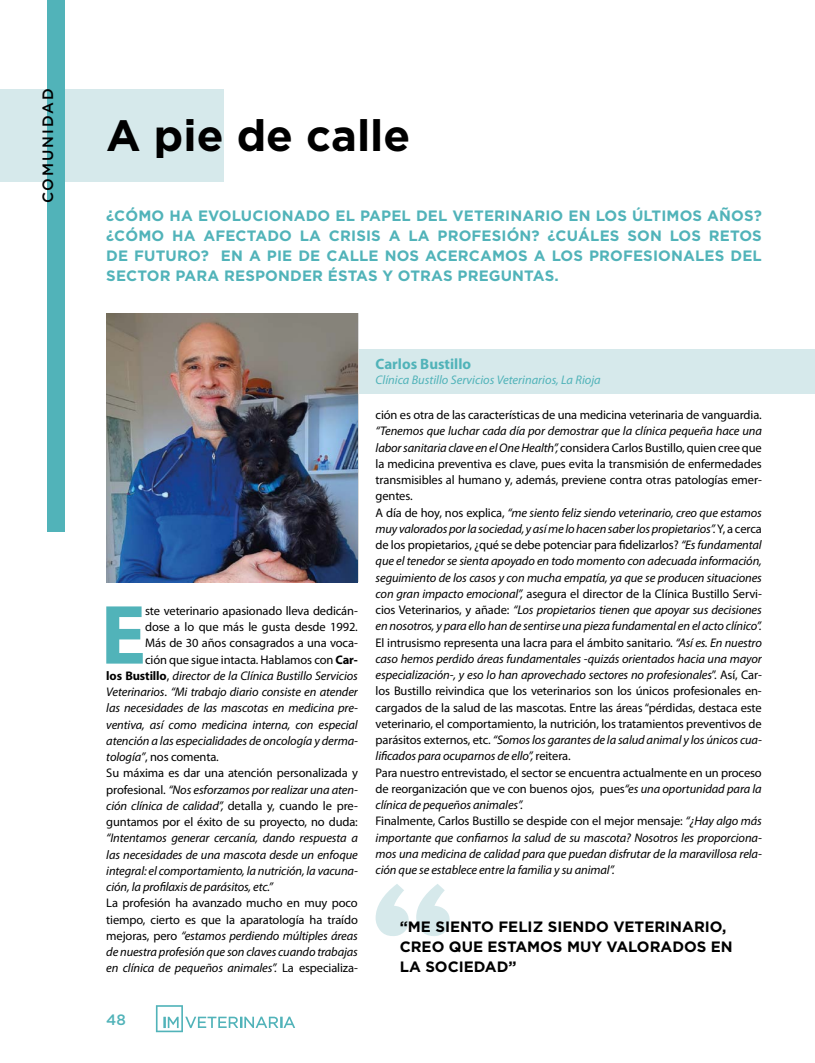
<style>
.page{position:relative;width:815px;height:1063px;background:#fff}
.page>*{position:absolute;margin:0;border:0;box-sizing:border-box;transform-origin:0 0}
.t1{font:700 84.88px "Myriad Pro";color:#51b3b9}
.t2{font:700 43.75px "Gotham";color:#000}
.t3{font:700 15px/20px "Gotham";letter-spacing:.01em;color:#51b3b9;text-align:justify}
.t4{font:700 15px/20px "Gotham";color:#000}
.t5{font:700 15px "Myriad Pro";color:#51b3b9}
.t6{font:500 15px "Gotham";letter-spacing:.13em;color:#000}
.t7{font:500 15px "Gotham";color:#51b3b9}
.t8{font:italic 12.5px/16.2px "Myriad Pro";letter-spacing:-.01em;color:#000;text-align:justify}
.t9{font:12.5px "Myriad Pro";letter-spacing:-.01em;color:#000}
.t10{font:italic 12.5px "Myriad Pro";color:#51b3b9}
.s1{font-weight:700}
.s2{font-weight:700;font-style:normal}
.s3{font-style:normal}
.s4{font-style:italic}
</style>
<div class="page">
<svg style="left:156px;top:1005px;width:139px;height:27px"></svg>
<div style="left:0;top:89px;width:223px;height:93px;background:#d6e9eb"></div>
<div style="left:47px;top:0;width:18px;height:531px;background:#51b3b9"></div>
<div style="left:335px;top:349px;width:480px;height:45px;background:#d6e9eb"></div>
<img style="left:106px;top:314px;width:252px;height:268px">
<svg style="left:376px;top:884px;width:74px;height:52px"></svg>
<p class="t6" style="left:38px;top:203px;width:116px;rotate:-90deg">COMUNIDAD</p>
<h2 class="t2" style="left:106px;top:110px;width:305px">A pie de calle</h2>
<p class="t3" style="left:106px;top:205px;width:657px">¿CÓMO HA EVOLUCIONADO EL PAPEL DEL VETERINARIO EN LOS ÚLTIMOS AÑOS? ¿CÓMO HA AFECTADO LA CRISIS A LA PROFESIÓN? ¿CUÁLES SON LOS RETOS DE FUTURO? EN A PIE DE CALLE NOS ACERCAMOS A LOS PROFESIONALES DEL SECTOR PARA RESPONDER ÉSTAS Y OTRAS PREGUNTAS.</p>
<h1 class="t1" style="left:101px;top:580px;width:47px">E</h1>
<p class="t9" style="left:145px;top:603px;width:214px">ste veterinario apasionado lleva dedicán-</p>
<p class="t9" style="left:145px;top:619px;width:214px">dose a lo que más le gusta desde 1992.</p>
<p class="t9" style="left:145px;top:635px;width:214px">Más de 30 años consagrados a una voca-</p>
<p class="t9" style="left:145px;top:652px;width:214px">ción que sigue intacta. Hablamos con <span class="s1">Car-</span></p>
<p class="t8" style="left:106px;top:667px;width:253px"><span class="s2">los Bustillo</span><span class="s3">,</span> director de la Clínica Bustillo Servicios</p>
<p class="t8" style="left:106px;top:684px;width:253px">Veterinarios<span class="s3">.</span> “Mi trabajo diario consiste en atender</p>
<p class="t8" style="left:106px;top:700px;width:253px">las necesidades de las mascotas en medicina pre-</p>
<p class="t8" style="left:106px;top:716px;width:253px">ventiva, así como medicina interna, con especial</p>
<p class="t8" style="left:106px;top:732px;width:253px">atención a las especialidades de oncología y derma-</p>
<p class="t9" style="left:106px;top:749px;width:114px"><span class="s4">tología”</span>, nos comenta.</p>
<p class="t9" style="left:106px;top:765px;width:253px">Su máxima es dar una atención personalizada y</p>
<p class="t8" style="left:106px;top:781px;width:253px"><span class="s3">profesional.</span> “Nos esforzamos por realizar una aten-</p>
<p class="t8" style="left:106px;top:797px;width:253px">ción clínica de calidad”, <span class="s3">detalla y, cuando le pre-</span></p>
<p class="t9" style="left:106px;top:814px;width:253px">guntamos por el éxito de su proyecto, no duda:</p>
<p class="t8" style="left:106px;top:830px;width:253px">“Intentamos generar cercanía, dando respuesta a las necesidades de una mascota desde un enfoque integral: el comportamiento, la nutrición, la vacuna&shy;ción, la profilaxis de parásitos, etc.”</p>
<p class="t8" style="left:106px;top:895px;width:253px"><span class="s3">La profesión ha avanzado mucho en muy poco tiempo, cierto es que la aparatología ha traído mejoras, pero</span> “estamos perdiendo múltiples áreas de nuestra profesión que son claves cuando trabajas en clínica de pequeños animales”. <span class="s3">La especializa-</span></p>
<p class="t7" style="left:106px;top:1010px;width:21px">48</p>
<p class="t5" style="left:376px;top:354px;width:97px">Carlos Bustillo</p>
<p class="t10" style="left:376px;top:372px;width:227px">Clínica Bustillo Servicios Veterinarios, La Rioja</p>
<p class="t9" style="left:376px;top:407px;width:388px">ción es otra de las características de una medicina veterinaria de vanguardia.</p>
<p class="t8" style="left:376px;top:423px;width:388px;text-align:left">“Tenemos que luchar cada día por demostrar que la clínica pequeña hace una labor sanitaria clave en el One Health”, <span class="s3">considera Carlos Bustillo, quien cree que la medicina preventiva es clave, pues evita la transmisión de enfermedades transmisibles al humano y, además, previene contra otras patologías emer&shy;gentes.<br>A día de hoy, nos explica,</span> “me siento feliz siendo veterinario, creo que estamos muy valorados por la sociedad, y así me lo hacen saber los propietarios”. <span class="s3">Y, a cerca de los propietarios, ¿qué se debe potenciar para fidelizarlos?</span> “Es fundamental que el tenedor se sienta apoyado en todo momento con adecuada información, seguimiento de los casos y con mucha empatía, ya que se producen situaciones con gran impacto emocional”, <span class="s3">asegura el director de la Clínica Bustillo Servi&shy;cios Veterinarios, y añade:</span> “Los propietarios tienen que apoyar sus decisiones en nosotros, y para ello han de sentirse una pieza fundamental en el acto clínico”.<br><span class="s3">El intrusismo representa una lacra para el ámbito sanitario.</span> “Así es. En nuestro caso hemos perdido áreas fundamentales -quizás orientados hacia una mayor especialización-, y eso lo han aprovechado sectores no profesionales<span class="s3">”. Así, Car&shy;los Bustillo reivindica que los veterinarios son los únicos profesionales en&shy;cargados de la salud de las mascotas. Entre las áreas “pérdidas, destaca este veterinario, el comportamiento, la nutrición, los tratamientos preventivos de parásitos externos, etc.</span> “Somos los garantes de la salud animal y los únicos cua&shy;lificados para ocuparnos de ello”, <span class="s3">reitera.<br>Para nuestro entrevistado, el sector se encuentra actualmente en un proceso de reorganización que ve con buenos ojos, pues</span>“es una oportunidad para la clínica de pequeños animales”.<br><span class="s3">Finalmente, Carlos Bustillo se despide con el mejor mensaje:</span> “¿Hay algo más importante que confiarnos la salud de su mascota? Nosotros les proporciona&shy;mos una medicina de calidad para que puedan disfrutar de la maravillosa rela&shy;ción que se establece entre la familia y su animal”.</p>
<p class="t4" style="left:400px;top:916px;width:335px">“ME SIENTO FELIZ SIENDO VETERINARIO,<br>CREO QUE ESTAMOS MUY VALORADOS EN<br>LA SOCIEDAD”</p>
</div>
